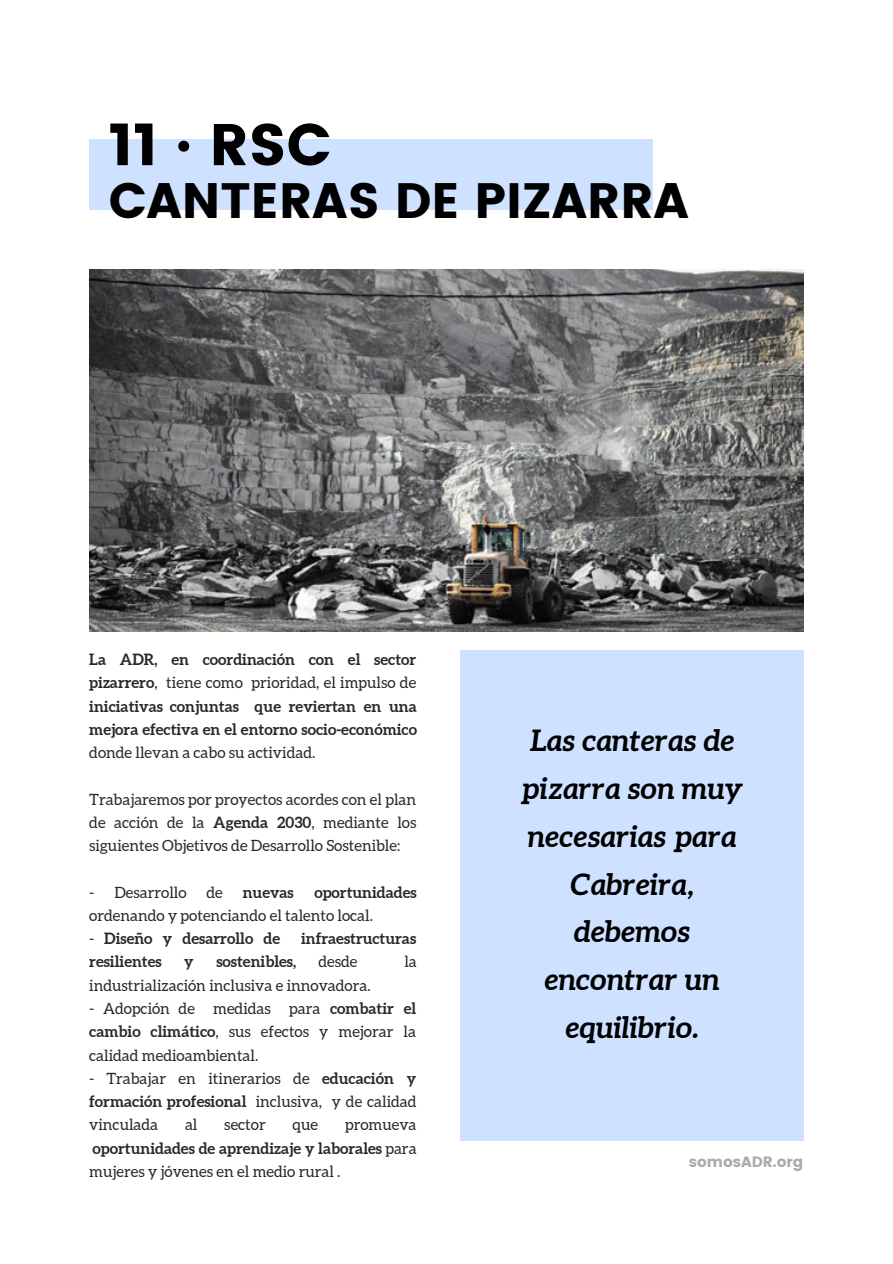
<style>
.page{position:relative;width:893px;height:1264px;background:#fff}
.page>*{position:absolute;margin:0;border:0;box-sizing:border-box;transform-origin:0 0}
.t1{font:58.65px "Poppins";color:#000}
.t2{font:49.65px "Poppins";color:#000}
.t3{font:italic 700 29.7px/47.7px "Aleo";color:#000;text-align:center}
.t4{font:15.45px/23.2px "Aleo";color:#29292a;text-align:justify}
.t5{font:700 15.45px/23.2px "Aleo";color:#29292a;text-align:justify}
.t6{font:15px "Poppins";color:#ababab}
.s1{font-weight:400}
.s2{font-weight:700}
</style>
<div class="page">
<div style="left:89px;top:139px;width:563px;height:70px;background:#cee1ff"></div>
<div style="left:460px;top:650px;width:343px;height:490px;background:#cee1ff"></div>
<img style="left:89px;top:269px;width:714px;height:362px">
<h1 class="t1" style="left:109px;top:111px;width:224px">11 · RSC</h1>
<h2 class="t2" style="left:109px;top:172px;width:581px">CANTERAS DE PIZARRA</h2>
<p class="t5" style="left:89px;top:647px;width:329px">La ADR, en coordinación con el sector pizarrero<span class="s1">, tiene como prioridad, el impulso de </span>iniciativas conjuntas que reviertan en una mejora efectiva en el entorno socio-económico</p>
<p class="t4" style="left:89px;top:741px;width:227px">donde llevan a cabo su actividad.</p>
<p class="t4" style="left:89px;top:787px;width:328px">Trabajaremos por proyectos acordes con el plan de acción de la <span class="s2">Agenda 2030</span>, mediante los siguientes Objetivos de Desarrollo Sostenible:</p>
<p class="t4" style="left:89px;top:880px;width:99px">- Desarrollo</p>
<p class="t4" style="left:206px;top:880px;width:18px">de</p>
<p class="t5" style="left:243px;top:880px;width:53px">nuevas</p>
<p class="t5" style="left:314px;top:880px;width:104px">oportunidades</p>
<p class="t4" style="left:89px;top:903px;width:285px">ordenando y potenciando el talento local.</p>
<p class="t5" style="left:89px;top:926px;width:192px"><span class="s1">-</span> Diseño y desarrollo de</p>
<p class="t5" style="left:301px;top:926px;width:117px">infraestructuras</p>
<p class="t5" style="left:89px;top:950px;width:74px">resilientes</p>
<p class="t5" style="left:184px;top:950px;width:11px">y</p>
<p class="t5" style="left:216px;top:950px;width:81px">sostenibles,</p>
<p class="t4" style="left:318px;top:950px;width:41px">desde</p>
<p class="t4" style="left:404px;top:950px;width:14px">la</p>
<p class="t4" style="left:89px;top:973px;width:283px">industrialización inclusiva e innovadora.</p>
<p class="t4" style="left:89px;top:996px;width:328px">- Adopción de medidas para <span class="s2">combatir el cambio climático</span>, sus efectos y mejorar la calidad medioambiental.</p>
<p class="t4" style="left:89px;top:1066px;width:329px">- Trabajar en itinerarios de <span class="s2">educación y formación profesional</span> inclusiva, y de calidad vinculada</p>
<p class="t4" style="left:185px;top:1113px;width:14px">al</p>
<p class="t4" style="left:224px;top:1113px;width:43px">sector</p>
<p class="t4" style="left:292px;top:1113px;width:27px">que</p>
<p class="t4" style="left:89px;top:1113px;width:329px;text-indent:256px">promueva <span class="s2">oportunidades de aprendizaje y laborales</span> para mujeres y jóvenes en el medio rural .</p>
<h3 class="t3" style="left:520px;top:716px;width:224px">Las canteras de pizarra son muy necesarias para<br>Cabreira, debemos encontrar un equilibrio.</h3>
<p class="t6" style="left:688px;top:1153px;width:116px">somosADR.org</p>
</div>
